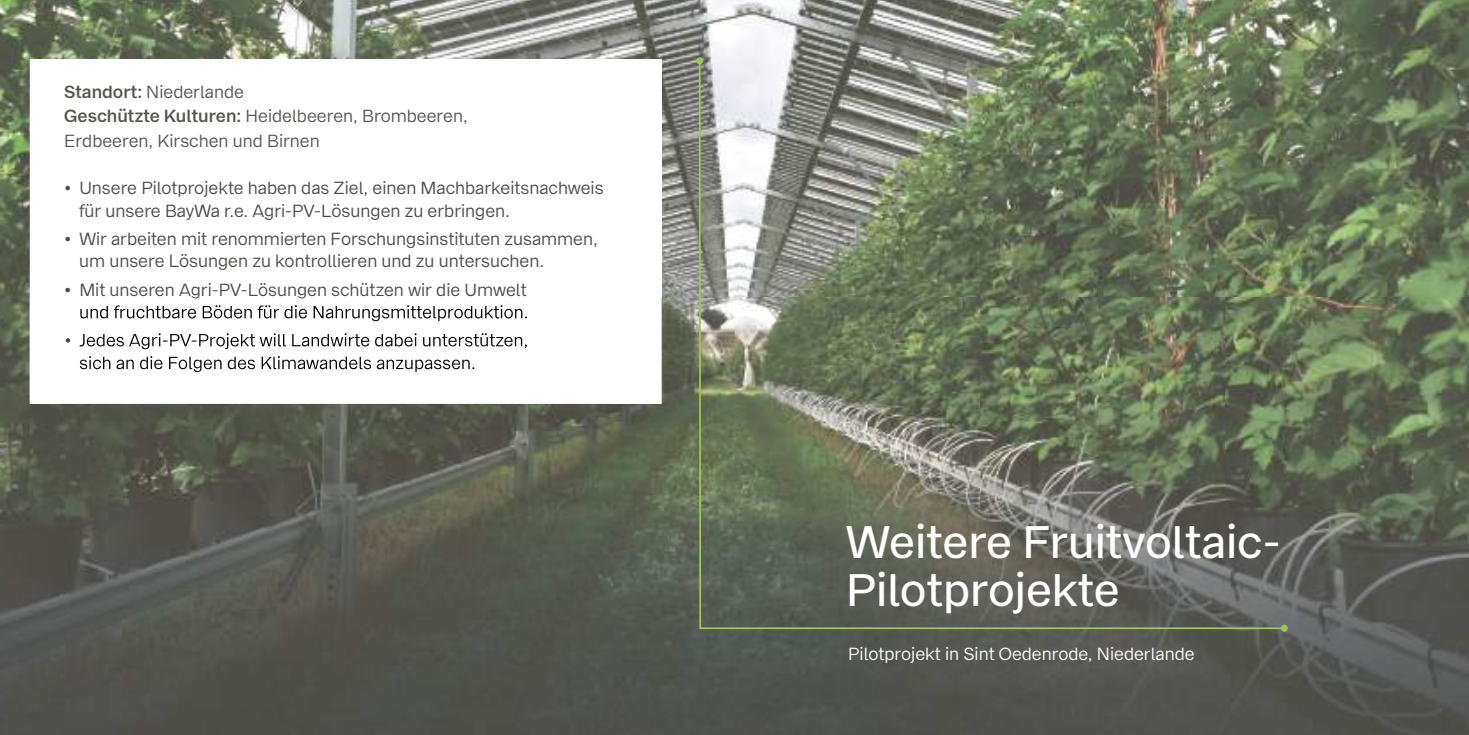
<style>
.page{position:relative;width:1469px;height:735px;background:#fff}
.page>*{position:absolute;margin:0;border:0;box-sizing:border-box;transform-origin:0 0}
.t1{font:500 45.5px/47.2px "Bay Wa Sans";color:#fff}
.t2{font:17.5px/22.8px "Bay Wa Sans";color:#4c4a45}
.t3{font:17.5px/24.5px "Bay Wa Sans";color:#56544c}
.t4{font:17.5px "Bay Wa Sans";color:#fff}
.s1{font-weight:600}
</style>
<div class="page">
<img style="left:0;top:0;width:1468px;height:298px">
<div style="left:30px;top:60px;width:631px;height:343px;background:#fff"></div>
<img style="left:612px;top:298px;width:856px;height:436px">
<img style="left:0;top:298px;width:61px;height:436px">
<img style="left:61px;top:403px;width:551px;height:331px">
<img style="left:30px;top:298px;width:631px;height:105px">
<img style="left:77px;top:298px;width:449px;height:1px">
<img style="left:80px;top:305px;width:447px;height:16px">
<svg style="left:66px;top:338px;width:4px;height:8px"></svg>
<img style="left:77px;top:333px;width:451px;height:16px">
<img style="left:80px;top:356px;width:394px;height:16px">
<svg style="left:699px;top:61px;width:585px;height:567px;background:#737a67"></svg>
<div style="left:696px;top:57px;width:7px;height:7px;background:#9dc557;border-radius:50%"></div>
<div style="left:1280px;top:624px;width:7px;height:7px;background:#9dc557;border-radius:50%"></div>
<p class="t3" style="left:64px;top:79px;width:405px"><span class="s1">Standort:</span> Niederlande<br><span class="s1">Geschützte Kulturen:</span> Heidelbeeren, Brombeeren,<br>Erdbeeren, Kirschen und Birnen</p>
<p class="t2" style="left:79px;top:176px;width:526px;text-indent:-15px">• Unsere Pilotprojekte haben das Ziel, einen Machbarkeitsnachweis für unsere BayWa r.e. Agri-PV-Lösungen zu erbringen.</p>
<p class="t2" style="left:79px;top:227px;width:520px;text-indent:-15px">• Wir arbeiten mit renommierten Forschungsinstituten zusammen, um unsere Lösungen zu kontrollieren und zu untersuchen.</p>
<p class="t2" style="left:64px;top:278px;width:464px">• Mit unseren Agri-PV-Lösungen schützen wir die Umwelt</p>
<h1 class="t1" style="left:846px;top:518px;width:436px">Weitere Fruitvoltaic-<br>Pilotprojekte</h1>
<p class="t4" style="left:848px;top:642px;width:348px">Pilotprojekt in Sint Oedenrode, Niederlande</p>
</div>
